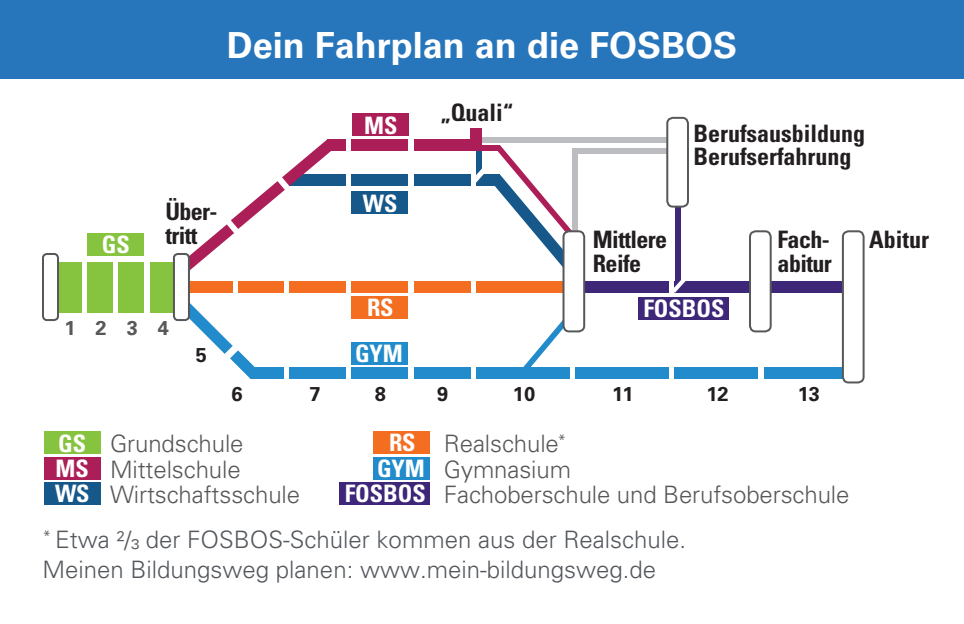
<style>
.page{position:relative;width:964px;height:624px;background:#fff}
.page>*{position:absolute;margin:0;border:0;box-sizing:border-box;transform-origin:0 0}
.t1{font:700 36px "Univers";color:#fff}
.t2{font:300 24px/25.6px "Univers";letter-spacing:-.005em;color:#57585a}
.t3{font:300 24px/30px "Univers";color:#54585d}
.t4{font:700 condensed 24px/23.2px "Univers";color:#231f20}
.t5{font:700 condensed 24px "Univers";color:#fff}
.t6{font:700 condensed 24px/24px "Univers";letter-spacing:-.025em;color:#231f20}
.t7{font:700 20px "Univers";letter-spacing:-.005em;color:#231f20}
.t8{font:700 20px "Univers";color:#57585a}
.s1{font-weight:700;font-stretch:condensed;color:#fff}
</style>
<div class="page">
<div style="left:56px;top:261px;width:26px;height:51px;background:#86c43f"></div>
<div style="left:87px;top:261px;width:26px;height:51px;background:#86c43f"></div>
<div style="left:119px;top:261px;width:25px;height:51px;background:#86c43f"></div>
<div style="left:150px;top:261px;width:25px;height:51px;background:#86c43f"></div>
<div style="left:572px;top:148px;width:97px;height:6px;background:#bcbdc0"></div>
<div style="left:479px;top:137px;width:193px;height:6px;background:#bcbdc0"></div>
<div style="left:289px;top:175px;width:57px;height:11px;background:#16588a"></div>
<div style="left:238px;top:281px;width:45px;height:12px;background:#f36e21"></div>
<div style="left:187px;top:281px;width:45px;height:12px;background:#f36e21"></div>
<div style="left:289px;top:281px;width:57px;height:12px;background:#f36e21"></div>
<div style="left:351px;top:281px;width:57px;height:12px;background:#f36e21"></div>
<div style="left:414px;top:281px;width:57px;height:12px;background:#f36e21"></div>
<div style="left:476px;top:281px;width:91px;height:12px;background:#f36e21"></div>
<div style="left:578px;top:281px;width:91px;height:12px;background:#3e2778"></div>
<div style="left:765px;top:281px;width:80px;height:12px;background:#3e2778"></div>
<div style="left:675px;top:281px;width:79px;height:12px;background:#3e2778"></div>
<div style="left:0;top:0;width:964px;height:78px;background:#2776bc"></div>
<svg style="left:190px;top:303px;width:65px;height:75px"></svg>
<div style="left:289px;top:367px;width:57px;height:11px;background:#218bcb"></div>
<div style="left:351px;top:367px;width:57px;height:11px;background:#218bcb"></div>
<div style="left:414px;top:367px;width:57px;height:11px;background:#218bcb"></div>
<div style="left:476px;top:367px;width:94px;height:11px;background:#218bcb"></div>
<div style="left:575px;top:367px;width:94px;height:11px;background:#218bcb"></div>
<div style="left:675px;top:367px;width:83px;height:11px;background:#218bcb"></div>
<div style="left:764px;top:367px;width:88px;height:11px;background:#218bcb"></div>
<svg style="left:190px;top:139px;width:144px;height:131px"></svg>
<div style="left:351px;top:139px;width:57px;height:12px;background:#ac1e57"></div>
<div style="left:351px;top:175px;width:57px;height:11px;background:#16588a"></div>
<div style="left:414px;top:175px;width:57px;height:11px;background:#16588a"></div>
<div style="left:414px;top:139px;width:57px;height:12px;background:#ac1e57"></div>
<div style="left:327px;top:139px;width:19px;height:12px;background:#ac1e57"></div>
<div style="left:250px;top:367px;width:33px;height:11px;background:#218bcb"></div>
<svg style="left:523px;top:321px;width:55px;height:46px"></svg>
<div style="left:675px;top:142px;width:5px;height:143px;background:#3e2778"></div>
<svg style="left:674px;top:275px;width:12px;height:18px"></svg>
<div style="left:750px;top:231px;width:21px;height:100px;background:#fff;border-radius:6px"></div>
<div style="left:749px;top:230px;width:23px;height:102px;border:2px solid #57585a;border-radius:6px"></div>
<div style="left:44px;top:457px;width:56px;height:22px;background:#ac1e57"></div>
<div style="left:352px;top:113px;width:57px;height:23px;background:#ac1e57"></div>
<div style="left:44px;top:482px;width:56px;height:23px;background:#16588a"></div>
<div style="left:351px;top:192px;width:57px;height:22px;background:#16588a"></div>
<div style="left:373px;top:457px;width:57px;height:22px;background:#218bcb"></div>
<div style="left:351px;top:342px;width:57px;height:22px;background:#218bcb"></div>
<div style="left:339px;top:482px;width:91px;height:23px;background:#3e2778"></div>
<div style="left:373px;top:431px;width:57px;height:23px;background:#f36e21"></div>
<div style="left:351px;top:295px;width:57px;height:23px;background:#f36e21"></div>
<div style="left:44px;top:431px;width:56px;height:23px;background:#86c43f"></div>
<div style="left:843px;top:231px;width:20px;height:151px;background:#fff;border-radius:6px"></div>
<div style="left:842px;top:230px;width:22px;height:153px;border:2px solid #57585a;border-radius:6px"></div>
<div style="left:667px;top:118px;width:21px;height:88px;background:#fff;border-radius:6px"></div>
<div style="left:666px;top:117px;width:23px;height:90px;border:2px solid #57585a;border-radius:6px"></div>
<div style="left:470px;top:128px;width:11px;height:23px;background:#ac1e57"></div>
<svg style="left:476px;top:145px;width:95px;height:121px"></svg>
<div style="left:572px;top:148px;width:6px;height:85px;background:#bcbdc0"></div>
<div style="left:563px;top:231px;width:21px;height:100px;background:#fff;border-radius:6px"></div>
<div style="left:562px;top:230px;width:23px;height:102px;border:2px solid #57585a;border-radius:6px"></div>
<div style="left:638px;top:297px;width:91px;height:23px;background:#3e2778"></div>
<div style="left:87px;top:233px;width:57px;height:23px;background:#86c43f"></div>
<div style="left:173px;top:253px;width:17px;height:68px;border:2px solid #57585a;border-radius:4px"></div>
<div style="left:42px;top:253px;width:17px;height:68px;border:2px solid #57585a;border-radius:4px"></div>
<h1 class="t1" style="left:227px;top:25px;width:512px">Dein Fahrplan an die FOSBOS</h1>
<p class="t5" style="left:102px;top:230px;width:30px">GS</p>
<p class="t6" style="left:165px;top:199px;width:54px">Über&shy;tritt</p>
<p class="t8" style="left:64px;top:316px;width:13px">1</p>
<p class="t8" style="left:96px;top:316px;width:75px">234</p>
<p class="t7" style="left:196px;top:343px;width:13px">5</p>
<p class="t5" style="left:364px;top:110px;width:35px">MS</p>
<p class="t5" style="left:363px;top:189px;width:36px">WS</p>
<p class="t5" style="left:367px;top:292px;width:28px">RS</p>
<p class="t5" style="left:355px;top:338px;width:49px">GYM</p>
<p class="t4" style="left:441px;top:101px;width:74px">„Quali“</p>
<p class="t4" style="left:693px;top:121px;width:173px">Berufsausbildung<br>Berufserfahrung</p>
<p class="t6" style="left:593px;top:227px;width:76px">Mittlere</p>
<p class="t4" style="left:869px;top:228px;width:61px">Abitur</p>
<p class="t4" style="left:593px;top:252px;width:50px">Reife</p>
<p class="t6" style="left:777px;top:227px;width:56px">Fach&shy;abitur</p>
<p class="t5" style="left:643px;top:294px;width:83px">FOSBOS</p>
<p class="t5" style="left:58px;top:428px;width:30px">GS</p>
<p class="t5" style="left:55px;top:453px;width:35px">MS</p>
<p class="t5" style="left:55px;top:479px;width:36px">WS</p>
<p class="t7" style="left:231px;top:382px;width:13px">6</p>
<p class="t7" style="left:310px;top:382px;width:13px">7</p>
<p class="t7" style="left:375px;top:382px;width:13px">8</p>
<p class="t7" style="left:437px;top:382px;width:13px">9</p>
<p class="t7" style="left:513px;top:382px;width:24px">10</p>
<p class="t7" style="left:612px;top:382px;width:23px">11</p>
<p class="t7" style="left:706px;top:382px;width:24px">12</p>
<p class="t7" style="left:798px;top:382px;width:24px">13</p>
<p class="t2" style="left:110px;top:430px;width:192px">Grundschule<br>Mittelschule<br>Wirtschaftsschule</p>
<p class="t2" style="left:389px;top:430px;width:179px"><span class="s1">RS</span> Realschule<sup>*</sup></p>
<p class="t5" style="left:377px;top:453px;width:49px">GYM</p>
<p class="t2" style="left:444px;top:456px;width:407px">Gymnasium<br>Fachoberschule und Berufsoberschule</p>
<p class="t5" style="left:345px;top:479px;width:83px">FOSBOS</p>
<p class="t3" style="left:42px;top:524px;width:645px"><sup>*</sup> Etwa ²/³ der FOSBOS-Schüler kommen aus der Realschule.<br>Meinen Bildungsweg planen: www.mein-bildungsweg.de</p>
</div>
